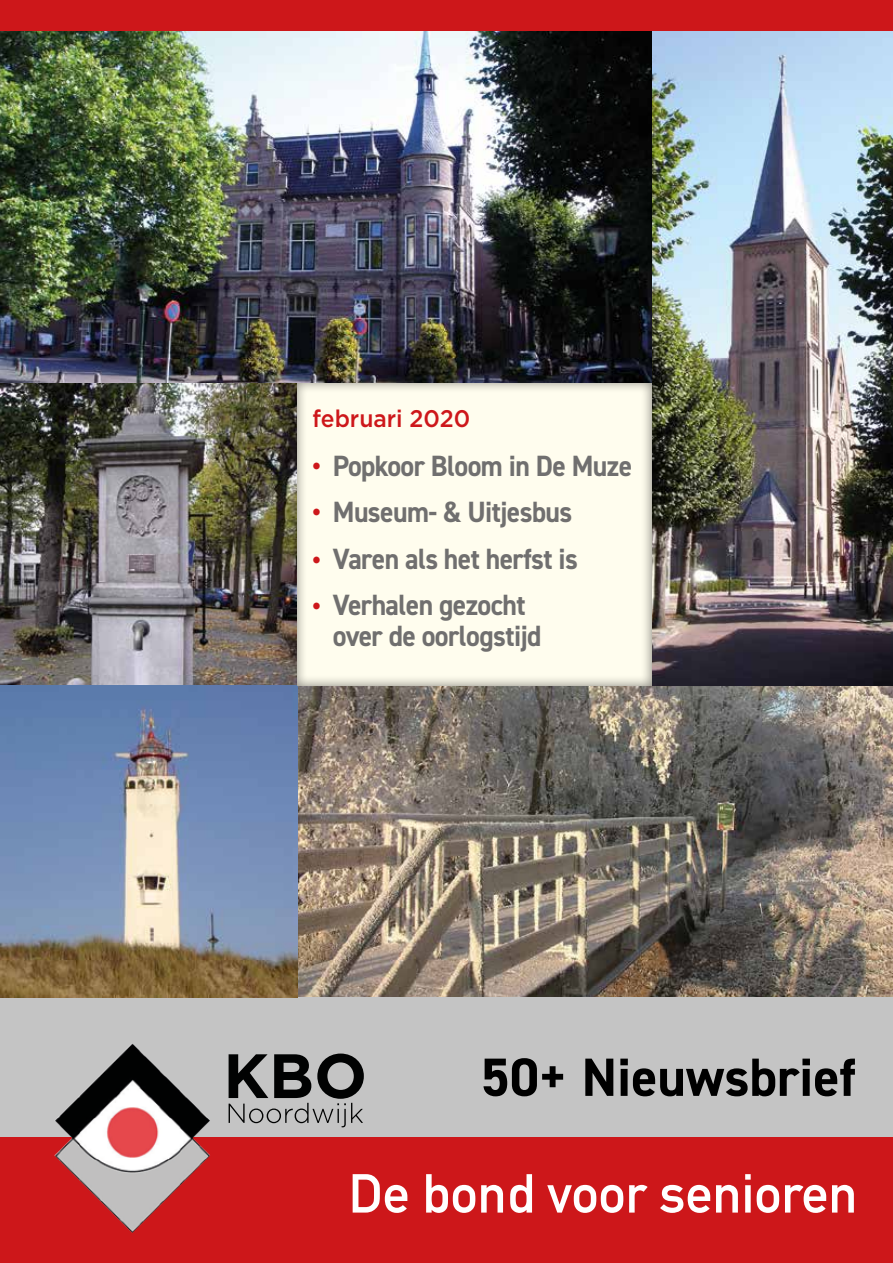
<style>
.page{position:relative;width:893px;height:1263px;background:#fff}
.page>*{position:absolute;margin:0;border:0;box-sizing:border-box;transform-origin:0 0}
.t1{font:700 54px "DIN Alternate";color:#fff}
.t2{font:700 54px "DIN2014";color:#000}
.t3{font:700 29.4px/31.2px "DIN2014";letter-spacing:-.02em;color:#706f6f;scale:.94 1}
.t4{font:500 24px "Gotham";color:#cd171a;scale:.95 1}
.s1{color:#cd171a}
</style>
<div class="page">
<img style="left:0;top:0;width:893px;height:1263px">
<p class="t4" style="left:313px;top:405px;width:168px">februari 2020</p>
<p class="t3" style="left:313px;top:449px;width:341px"><span class="s1">•</span> Popkoor Bloom in De Muze</p>
<p class="t3" style="left:313px;top:496px;width:278px"><span class="s1">•</span> Museum- &amp; Uitjesbus</p>
<p class="t3" style="left:313px;top:543px;width:284px"><span class="s1">•</span> Varen als het herfst is</p>
<p class="t3" style="left:333px;top:589px;width:223px;text-indent:-20px"><span class="s1">•</span> Verhalen gezocht over de oorlogstijd</p>
<h1 class="t2" style="left:481px;top:1041px;width:377px">50+ Nieuwsbrief</h1>
<h1 class="t1" style="left:349px;top:1152px;width:510px">De bond voor senioren</h1>
</div>
